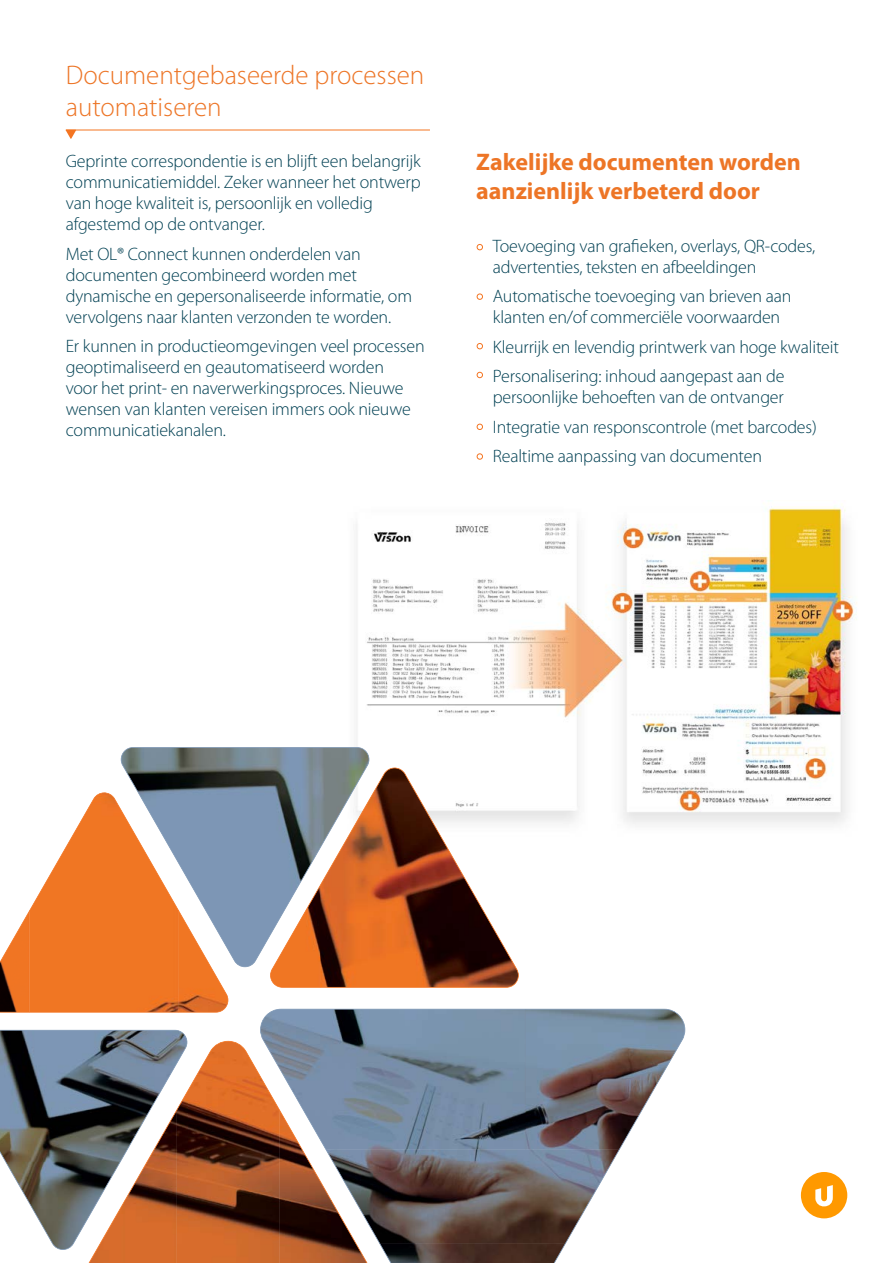
<style>
.page{position:relative;width:893px;height:1263px;background:#fff}
.page>*{position:absolute;margin:0;border:0;box-sizing:border-box;transform-origin:0 0}
.t1{font:300 27px/32.4px "Myriad Pro";color:#ed7526}
.t2{font:700 24px/28.8px "Myriad Pro";color:#ed7526}
.t3{font:300 18px/21px "Myriad Pro";letter-spacing:-.01em;color:#004053}
</style>
<div class="page">
<img style="left:356px;top:507px;width:501px;height:318px">
<img style="left:120px;top:759px;width:285px;height:9px">
<svg style="left:260px;top:1009px;width:425px;height:254px"></svg>
<svg style="left:88px;top:1041px;width:353px;height:222px;background:#8a6d61"></svg>
<svg style="left:121px;top:747px;width:248px;height:220px;background:#708191"></svg>
<svg style="left:0;top:1030px;width:187px;height:220px"></svg>
<svg style="left:270px;top:768px;width:249px;height:220px"></svg>
<svg style="left:0;top:792px;width:228px;height:220px;fill:#f07623"></svg>
<hr style="left:66px;top:130px;width:364px;height:1px;background:#f47522">
<svg style="left:66px;top:131px;width:10px;height:8px"></svg>
<svg style="left:477px;top:244px;width:6px;height:6px"></svg>
<svg style="left:477px;top:424px;width:6px;height:6px"></svg>
<svg style="left:477px;top:372px;width:6px;height:6px"></svg>
<div style="left:477px;top:453px;width:6px;height:7px;border:1px solid #f47522;border-radius:50%"></div>
<svg style="left:477px;top:294px;width:6px;height:6px"></svg>
<svg style="left:477px;top:343px;width:6px;height:6px"></svg>
<svg style="left:801px;top:1172px;width:46px;height:46px"></svg>
<h1 class="t1" style="left:66px;top:58px;width:360px">Documentgebaseerde processen automatiseren</h1>
<p class="t3" style="left:66px;top:150px;width:356px">Geprinte correspondentie is en blijft een belangrijk communicatiemiddel. Zeker wanneer het ontwerp van hoge kwaliteit is, persoonlijk en volledig afgestemd op de ontvanger.</p>
<p class="t3" style="left:66px;top:243px;width:348px">Met OL® Connect kunnen onderdelen van documenten gecombineerd worden met dynamische en gepersonaliseerde informatie, om vervolgens naar klanten verzonden te worden.</p>
<p class="t3" style="left:66px;top:335px;width:360px">Er kunnen in productieomgevingen veel processen geoptimaliseerd en geautomatiseerd worden<br>voor het print- en naverwerkingsproces. Nieuwe wensen van klanten vereisen immers ook nieuwe communicatiekanalen.</p>
<h2 class="t2" style="left:476px;top:147px;width:326px">Zakelijke documenten worden aanzienlijk verbeterd door</h2>
<p class="t3" style="left:493px;top:235px;width:324px">Toevoeging van grafieken, overlays, QR-codes, advertenties, teksten en afbeeldingen</p>
<p class="t3" style="left:493px;top:285px;width:300px">Automatische toevoeging van brieven aan klanten en/of commerciële voorwaarden</p>
<p class="t3" style="left:493px;top:332px;width:348px;line-height:29.5px">Kleurrijk en levendig printwerk van hoge kwaliteit<br>Personalisering: inhoud aangepast aan de</p>
<p class="t3" style="left:493px;top:382px;width:325px;line-height:29.5px">persoonlijke behoeften van de ontvanger<br>Integratie van responscontrole (met barcodes)<br>Realtime aanpassing van documenten</p>
</div>
